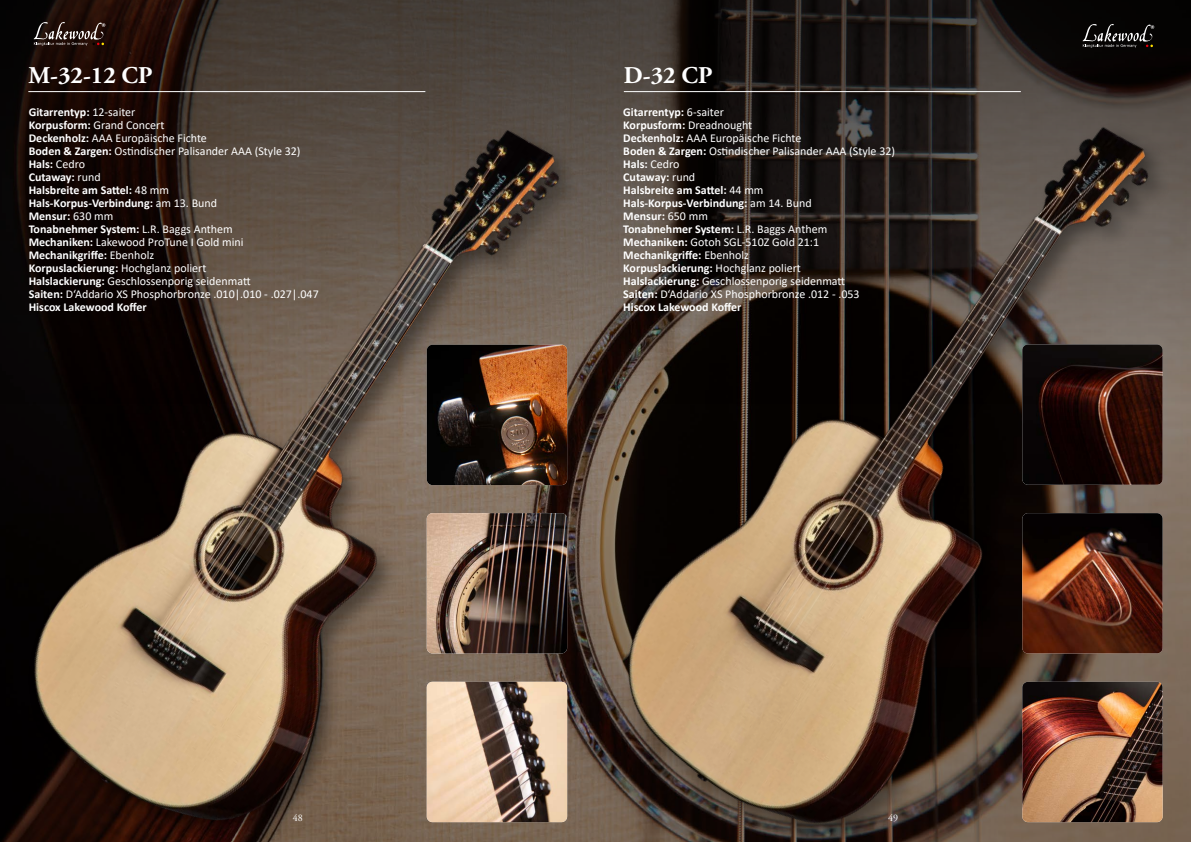
<style>
.page{position:relative;width:1191px;height:842px;background:#fff}
.page>*{position:absolute;margin:0;border:0;box-sizing:border-box;transform-origin:0 0}
.t1{font:700 24px "Adobe Garamond Pro";color:#fff}
.t2{font:12px/13px "Calibri";color:#fff}
.t3{font:10px "Adobe Garamond Pro";color:#fff}
.s1{font-weight:700}
</style>
<div class="page">
<svg style="left:0;top:0;width:1191px;height:40px;background:#2a231f"></svg>
<img style="left:0;top:40px;width:545px;height:802px">
<img style="left:545px;top:33px;width:646px;height:809px">
<svg style="left:1082px;top:23px;width:72px;height:25px;background:#302e2d"></svg>
<svg style="left:33px;top:21px;width:72px;height:25px;background:#443530"></svg>
<hr style="left:28px;top:91px;width:397px;height:1px;background:#fff">
<hr style="left:624px;top:91px;width:396px;height:1px;background:#fff">
<h1 class="t1" style="left:28px;top:61px;width:126px">M-32-12 CP</h1>
<h1 class="t1" style="left:624px;top:61px;width:90px">D-32 CP</h1>
<p class="t2" style="left:29px;top:105px;width:291px"><span class="s1">Gitarrentyp:</span> 12-saiter<br><span class="s1">Korpusform:</span> Grand Concert<br><span class="s1">Deckenholz:</span> AAA Europäische Fichte<br><span class="s1">Boden &amp; Zargen:</span> Ostindischer Palisander AAA (Style 32)<br><span class="s1">Hals:</span> Cedro<br><span class="s1">Cutaway:</span> rund<br><span class="s1">Halsbreite am Sattel:</span> 48 mm<br><span class="s1">Hals-Korpus-Verbindung:</span> am 13. Bund<br><span class="s1">Mensur:</span> 630 mm<br><span class="s1">Tonabnehmer System:</span> L.R. Baggs Anthem<br><span class="s1">Mechaniken:</span> Lakewood ProTune I Gold mini<br><span class="s1">Mechanikgriffe:</span> Ebenholz<br><span class="s1">Korpuslackierung:</span> Hochglanz poliert<br><span class="s1">Halslackierung:</span> Geschlossenporig seidenmatt<br><span class="s1">Saiten:</span> D‘Addario XS Phosphorbronze .010|.010 - .027|.047<br><span class="s1">Hiscox Lakewood Koffer</span></p>
<p class="t2" style="left:623px;top:105px;width:273px"><span class="s1">Gitarrentyp:</span> 6-saiter<br><span class="s1">Korpusform:</span> Dreadnought<br><span class="s1">Deckenholz:</span> AAA Europäische Fichte<br><span class="s1">Boden &amp; Zargen:</span> Ostindischer Palisander AAA (Style 32)<br><span class="s1">Hals:</span> Cedro<br><span class="s1">Cutaway:</span> rund<br><span class="s1">Halsbreite am Sattel:</span> 44 mm<br><span class="s1">Hals-Korpus-Verbindung:</span> am 14. Bund<br><span class="s1">Mensur:</span> 650 mm<br><span class="s1">Tonabnehmer System:</span> L.R. Baggs Anthem<br><span class="s1">Mechaniken:</span> Gotoh SGL-510Z Gold 21:1<br><span class="s1">Mechanikgriffe:</span> Ebenholz<br><span class="s1">Korpuslackierung:</span> Hochglanz poliert<br><span class="s1">Halslackierung:</span> Geschlossenporig seidenmatt<br><span class="s1">Saiten:</span> D‘Addario XS Phosphorbronze .012 - .053<br><span class="s1">Hiscox Lakewood Koffer</span></p>
<p class="t3" style="left:293px;top:812px;width:11px">48</p>
<p class="t3" style="left:888px;top:812px;width:11px">49</p>
</div>
